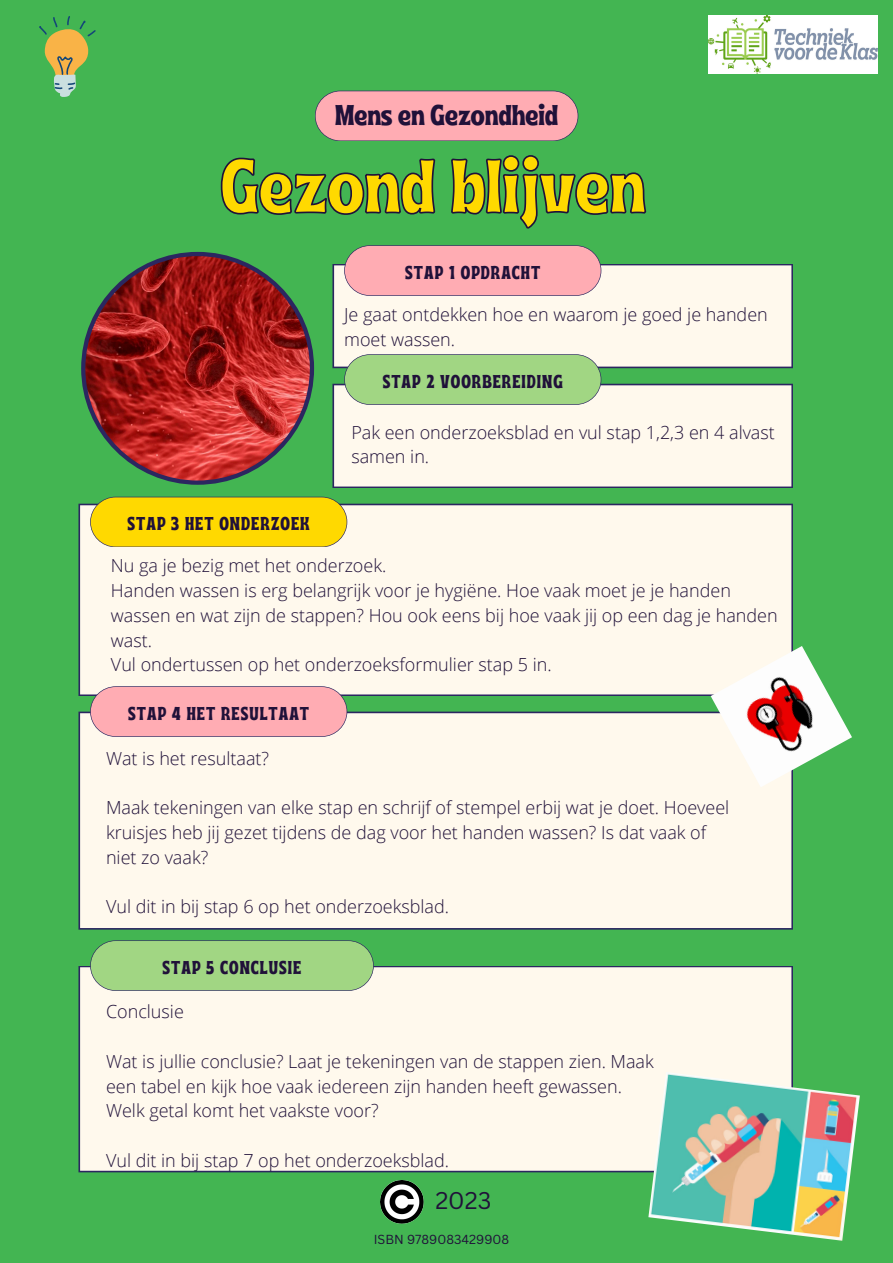
<style>
.page{position:relative;width:893px;height:1263px;background:#43b552}
.page>*{position:absolute;margin:0;border:0;box-sizing:border-box;transform-origin:0 0}
.t1{font:75.6px "Ayr Tropika Island Int";color:#ffd900}
.t2{font:28.58px "Ayr Tropika Island Int";color:#201139}
.t3{font:23.55px "Canva Sans";color:#201139}
.t4{font:18.6px "Ayr Tropika Island Int";letter-spacing:.055em;color:#201139}
.t5{font:300 18px/24.8px "Open Sans";color:#201139}
.t6{font:12.75px "Canva Sans";color:#201139}
</style>
<div class="page">
<div style="left:332px;top:264px;width:461px;height:104px;background:#fff9ed"></div>
<div style="left:332px;top:384px;width:461px;height:104px;background:#fff9ed"></div>
<div style="left:78px;top:966px;width:715px;height:206px;background:#fff9ed"></div>
<div style="left:78px;top:712px;width:715px;height:218px;background:#fff9ed"></div>
<div style="left:78px;top:504px;width:715px;height:192px;background:#fff9ed"></div>
<svg style="left:90px;top:497px;width:257px;height:50px;background:#f7d509"></svg>
<svg style="left:344px;top:245px;width:257px;height:51px;background:#f4aaaf"></svg>
<svg style="left:344px;top:354px;width:257px;height:51px;background:#a1d286"></svg>
<svg style="left:90px;top:686px;width:257px;height:51px;background:#f7abb2"></svg>
<svg style="left:90px;top:940px;width:284px;height:51px;background:#9dd083"></svg>
<svg style="left:81px;top:252px;width:233px;height:233px"></svg>
<svg style="left:220px;top:155px;width:427px;height:74px"></svg>
<svg style="left:315px;top:91px;width:263px;height:50px;background:#f3a9ad"></svg>
<svg style="left:39px;top:16px;width:57px;height:81px"></svg>
<img style="left:710px;top:646px;width:142px;height:141px">
<img style="left:648px;top:1072px;width:212px;height:169px">
<img style="left:709px;top:16px;width:168px;height:58px">
<img style="left:381px;top:1181px;width:42px;height:43px">
<h5 class="t2" style="left:335px;top:87px;width:224px">Mens en Gezondheid</h5>
<h1 class="t1" style="left:221px;top:114px;width:427px">Gezond blijven</h1>
<p class="t4" style="left:405px;top:254px;width:137px">STAP 1 OPDRACHT</p>
<p class="t5" style="left:344px;top:302px;width:425px">Je gaat ontdekken hoe en waarom je goed je handen moet wassen.</p>
<h2 class="t4" style="left:383px;top:363px;width:182px">STAP 2 VOORBEREIDING</h2>
<p class="t4" style="left:128px;top:506px;width:184px">STAP 3 HET ONDERZOEK</p>
<h5 class="t5" style="left:351px;top:419px;width:425px">Pak een onderzoeksblad en vul stap 1,2,3 en 4 alvast samen in.</h5>
<h4 class="t5" style="left:111px;top:553px;width:668px">Nu ga je bezig met het onderzoek.<br>Handen wassen is erg belangrijk voor je hygiëne. Hoe vaak moet je je handen wassen en wat zijn de stappen? Hou ook eens bij hoe vaak jij op een dag je handen wast.<br>Vul ondertussen op het onderzoeksformulier stap 5 in.</h4>
<p class="t4" style="left:128px;top:695px;width:182px">STAP 4 HET RESULTAAT</p>
<h5 class="t5" style="left:106px;top:745px;width:165px">Wat is het resultaat?</h5>
<h5 class="t5" style="left:106px;top:795px;width:625px">Maak tekeningen van elke stap en schrijf of stempel erbij wat je doet. Hoeveel kruisjes heb jij gezet tijdens de dag voor het handen wassen? Is dat vaak of niet zo vaak?</h5>
<p class="t5" style="left:106px;top:894px;width:344px">Vul dit in bij stap 6 op het onderzoeksblad.</p>
<h4 class="t4" style="left:163px;top:949px;width:140px">STAP 5 CONCLUSIE</h4>
<h5 class="t5" style="left:106px;top:999px;width:79px">Conclusie</h5>
<h4 class="t5" style="left:106px;top:1048px;width:549px">Wat is jullie conclusie? Laat je tekeningen van de stappen zien. Maak een tabel en kijk hoe vaak iedereen zijn handen heeft gewassen.<br>Welk getal komt het vaakste voor?</h4>
<h5 class="t5" style="left:106px;top:1147px;width:344px">Vul dit in bij stap 7 op het onderzoeksblad.</h5>
<p class="t3" style="left:435px;top:1184px;width:57px">2023</p>
<h3 class="t6" style="left:374px;top:1231px;width:137px">ISBN 9789083429908</h3>
</div>
